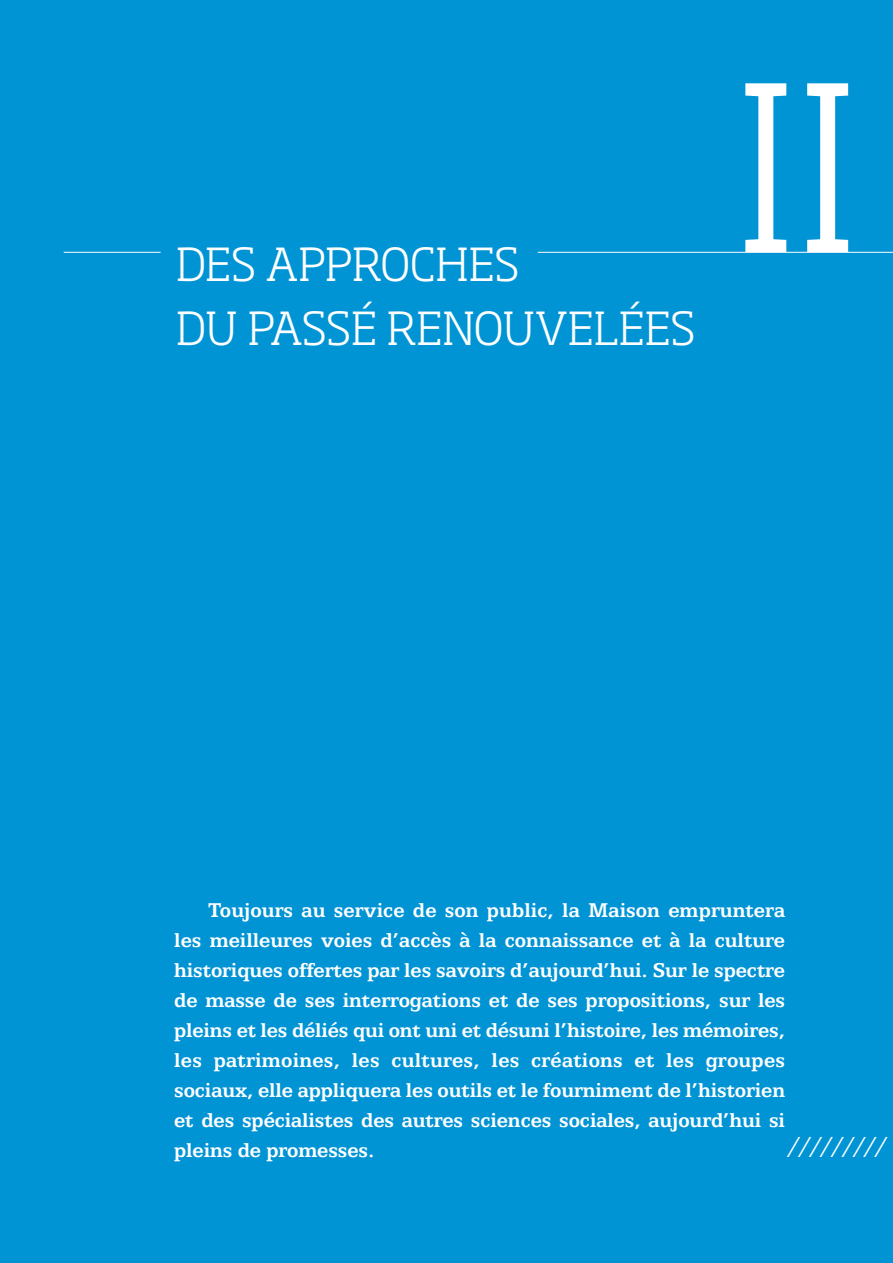
<style>
.page{position:relative;width:893px;height:1263px;background:#0094d5}
.page>*{position:absolute;margin:0;border:0;box-sizing:border-box;transform-origin:0 0}
.t1{font:300 227.25px "Soho Std";color:#fff}
.t2{font:300 45px/63.8px "Soho Std";color:#fff}
.t3{font:italic 300 27px "Soho Gothic Std";color:#fff}
.t4{font:700 22.5px/30px "Egyptian 505 BT";letter-spacing:-.005em;color:#fff;text-align:justify}
</style>
<div class="page">
<hr style="left:64px;top:252px;width:97px;height:1px;background:#fff">
<hr style="left:538px;top:252px;width:355px;height:1px;background:#fff">
<h2 class="t2" style="left:176px;top:236px;width:521px">DES APPROCHES<br>DU PASSÉ RENOUVELÉES</h2>
<h1 class="t1" style="left:735px;top:76px;width:125px">II</h1>
<p class="t4" style="left:174px;top:897px;width:612px;text-indent:34px">Toujours au service de son public, la Maison empruntera les meilleures voies d’accès à la connaissance et à la culture historiques offertes par les savoirs d’aujourd’hui. Sur le spectre de masse de ses interrogations et de ses propositions, sur les pleins et les déliés qui ont uni et désuni l’histoire, les mémoires, les patrimoines, les cultures, les créations et les groupes sociaux, elle appliquera les outils et le fourniment de l’historien et des spécialistes des autres sciences sociales, aujourd’hui si pleins de promesses.</p>
<p class="t3" style="left:786px;top:1136px;width:100px">/////////</p>
</div>
